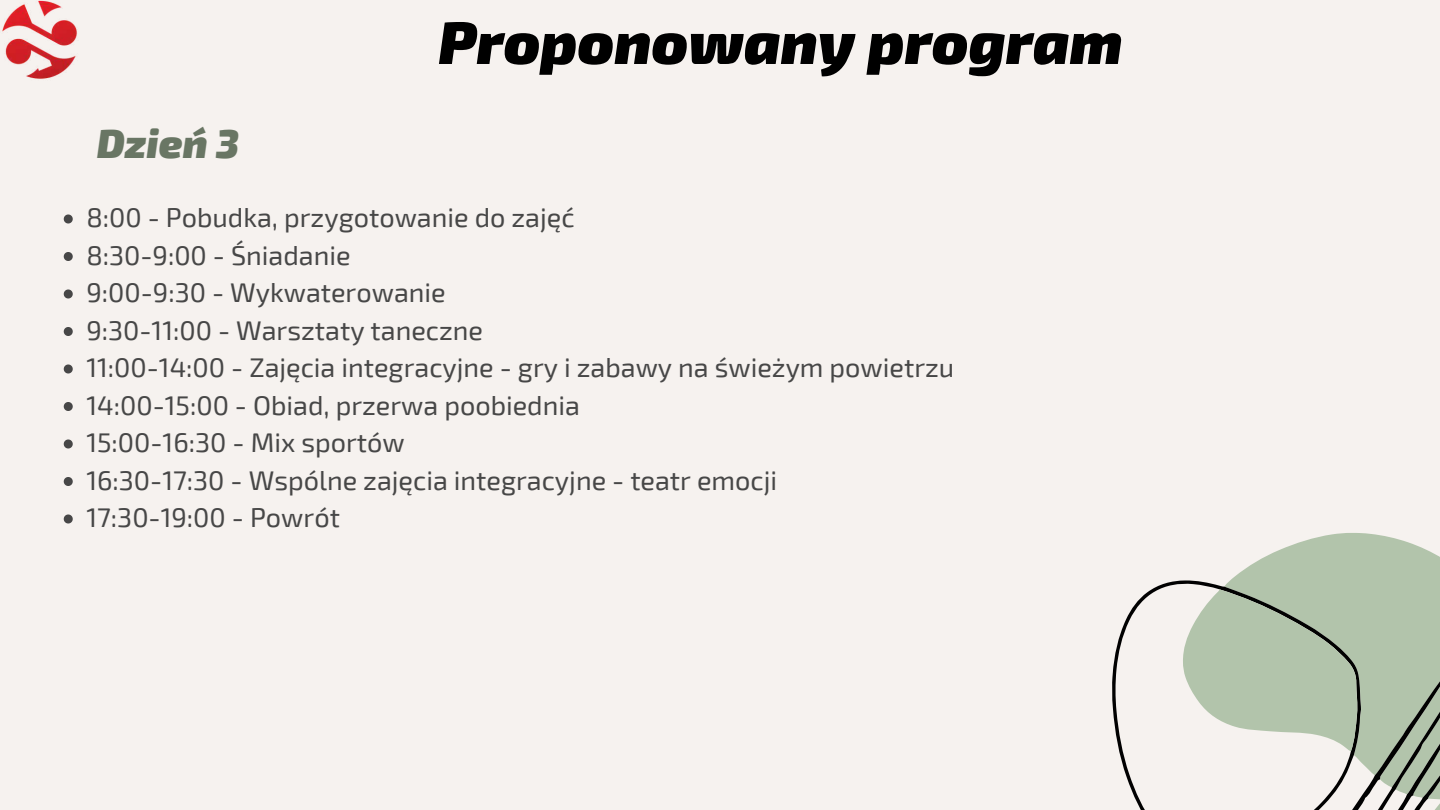
<style>
.page{position:relative;width:1440px;height:810px;background:#f6f2ef}
.page>*{position:absolute;margin:0;border:0;box-sizing:border-box;transform-origin:0 0}
.t1{font:italic 900 60px "Exo 2";color:#000}
.t2{font:italic 900 40.3px "Exo 2";color:#697664}
.t3{font:27px/37.5px "Exo 2";color:#474747}
</style>
<div class="page">
<img style="left:2px;top:0;width:75px;height:79px">
<svg style="left:1234px;top:533px;width:206px;height:55px;fill:#b2c4ab"></svg>
<svg style="left:1112px;top:577px;width:254px;height:233px"></svg>
<svg style="left:1179px;top:588px;width:261px;height:222px"></svg>
<svg style="left:64px;top:214px;width:9px;height:10px"></svg>
<svg style="left:64px;top:252px;width:9px;height:9px"></svg>
<svg style="left:64px;top:290px;width:9px;height:8px"></svg>
<svg style="left:64px;top:327px;width:9px;height:9px"></svg>
<svg style="left:64px;top:364px;width:9px;height:10px"></svg>
<svg style="left:64px;top:402px;width:9px;height:9px"></svg>
<svg style="left:64px;top:440px;width:9px;height:8px"></svg>
<svg style="left:64px;top:477px;width:9px;height:9px"></svg>
<svg style="left:64px;top:514px;width:9px;height:10px"></svg>
<h2 class="t2" style="left:97px;top:117px;width:144px">Dzień 3</h2>
<h1 class="t1" style="left:438px;top:3px;width:686px">Proponowany program</h1>
<p class="t3" style="left:86px;top:198px;width:869px">8:00 - Pobudka, przygotowanie do zajęć<br>8:30-9:00 - Śniadanie<br>9:00-9:30 - Wykwaterowanie<br>9:30-11:00 - Warsztaty taneczne<br>11:00-14:00 - Zajęcia integracyjne - gry i zabawy na świeżym powietrzu 14:00-15:00 - Obiad, przerwa poobiednia<br>15:00-16:30 - Mix sportów<br>16:30-17:30 - Wspólne zajęcia integracyjne - teatr emocji<br>17:30-19:00 - Powrót</p>
</div>
